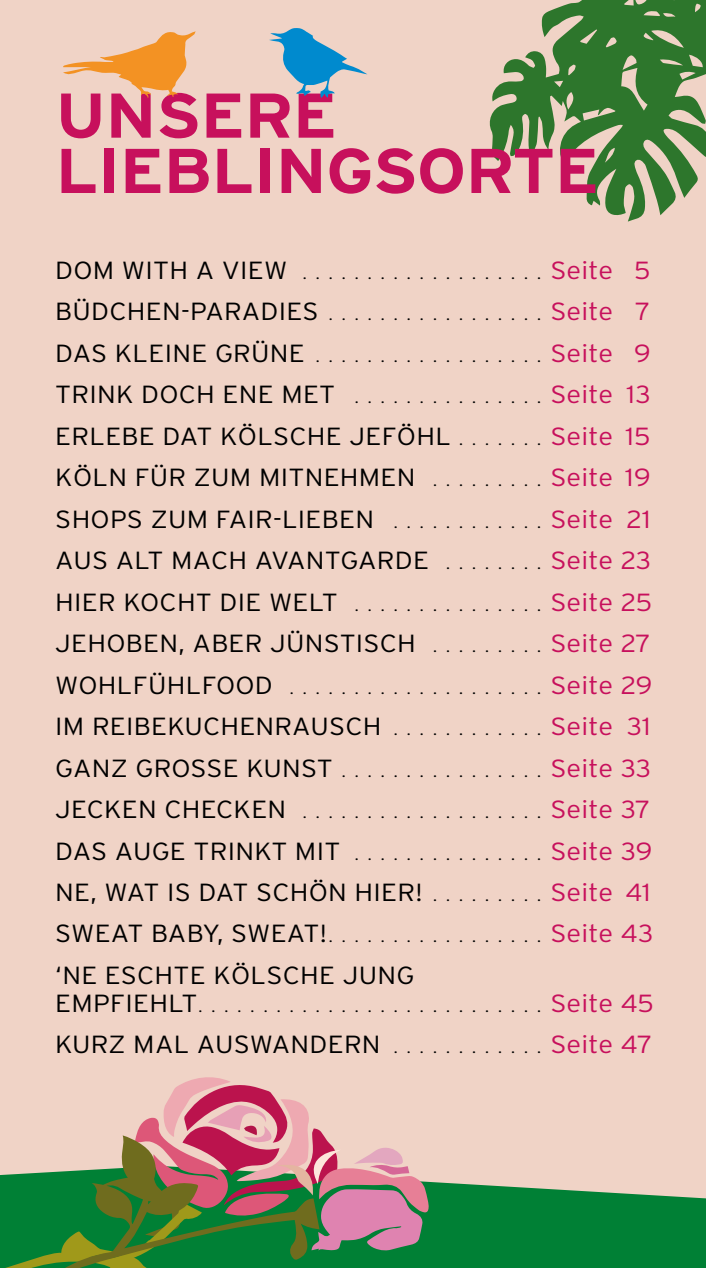
<style>
.page{position:relative;width:706px;height:1268px;background:#fff}
.page>*{position:absolute;margin:0;border:0;box-sizing:border-box;transform-origin:0 0}
.t1{font:700 63px/55.2px "Interstate";letter-spacing:-.015em;color:#c7105c;scale:1.1 1}
.t2{font:300 24.6px/41.4px "Interstate";letter-spacing:.01em;color:#000;text-align:justify;scale:1.1 1}
.t3{font:300 15px "Interstate";color:#000;scale:1.1 1}
.s1{font-size:24.6px}
.s2{font-size:24.6px;color:#c7105c}
.s3{font-size:15px}
.s4{color:#c7105c}
</style>
<div class="page">
<div style="left:0;top:0;width:706px;height:1267px;background:#f0d3c6"></div>
<svg style="left:429px;top:1181px;width:277px;height:86px;fill:#008035"></svg>
<svg style="left:489px;top:0;width:217px;height:221px;fill:#2d762c"></svg>
<svg style="left:269px;top:28px;width:98px;height:70px"></svg>
<svg style="left:63px;top:31px;width:133px;height:67px"></svg>
<svg style="left:0;top:1077px;width:429px;height:191px"></svg>
<h1 class="t1" style="left:55px;top:88px;width:496px">UNSERE<br>LIEBLINGSORTE</h1>
<p class="t3" style="left:55px;top:266px;width:543px"><span class="s1">DOM WITH A VIEW</span> . . . . . . . . . . . . . . . . . . . <span class="s2">Seite 5</span></p>
<p class="t3" style="left:55px;top:307px;width:543px"><span class="s1">BÜDCHEN- PARADIES</span> . . . . . . . . . . . . . . . . . <span class="s2">Seite 7</span></p>
<p class="t3" style="left:55px;top:348px;width:543px"><span class="s1">DAS KLEINE GRÜNE</span> . . . . . . . . . . . . . . . . . . <span class="s2">Seite 9</span></p>
<p class="t2" style="left:55px;top:374px;width:544px">TRINK DOCH ENE MET <span class="s3">. . . . . . . . . . . . . . .</span> <span class="s4">Seite 13<br></span>ERLEBE DAT KÖLSCHE JEFÖHL <span class="s3">. . . . . . .</span> <span class="s4">Seite 15<br></span>KÖLN FÜR ZUM MITNEHMEN <span class="s3">. . . . . . . . .</span> <span class="s4">Seite 19<br></span>SHOPS ZUM FAIR-LIEBEN <span class="s3">. . . . . . . . . . . .</span> <span class="s4">Seite 21<br></span>AUS ALT MACH AVANTGARDE <span class="s3">. . . . . . . .</span> <span class="s4">Seite 23<br></span>HIER KOCHT DIE WELT <span class="s3">. . . . . . . . . . . . . . .</span> <span class="s4">Seite 25<br></span>JEHOBEN, ABER JÜNSTISCH <span class="s3">. . . . . . . . .</span> <span class="s4">Seite 27</span></p>
<p class="t3" style="left:55px;top:680px;width:544px"><span class="s1">WOHLFÜHLFOOD</span> . . . . . . . . . . . . . . . . . . . . <span class="s2">Seite 29</span></p>
<p class="t2" style="left:55px;top:706px;width:543px">IM REIBEKUCHENRAUSCH <span class="s3">. . . . . . . . . . . .</span> <span class="s4">Seite 31</span></p>
<p class="t3" style="left:55px;top:763px;width:543px"><span class="s1">GANZ GROSSE KUNST</span> . . . . . . . . . . . . . . . . <span class="s2">Seite 33</span></p>
<p class="t3" style="left:55px;top:804px;width:543px"><span class="s1">JECKEN CHECKEN</span> . . . . . . . . . . . . . . . . . . . <span class="s2">Seite 37</span></p>
<p class="t2" style="left:55px;top:830px;width:544px">DAS AUGE TRINKT MIT <span class="s3">. . . . . . . . . . . . . . .</span> <span class="s4">Seite 39<br></span>NE, WAT IS DAT SCHÖN HIER! <span class="s3">. . . . . . . . .</span> <span class="s4">Seite 41</span></p>
<p class="t3" style="left:55px;top:929px;width:545px"><span class="s1">SWEAT BABY, SWEAT!</span> . . . . . . . . . . . . . . . . . <span class="s2">Seite 43</span></p>
<p class="t2" style="left:55px;top:954px;width:328px">‘NE ESCHTE KÖLSCHE JUNG</p>
<p class="t3" style="left:55px;top:998px;width:546px"><span class="s1">EMPFIEHLT</span> . . . . . . . . . . . . . . . . . . . . . . . . . . . <span class="s2">Seite 45</span></p>
<p class="t2" style="left:55px;top:1023px;width:544px">KURZ MAL AUS WANDERN <span class="s3">. . . . . . . . . . . .</span> <span class="s4">Seite 47</span></p>
</div>
